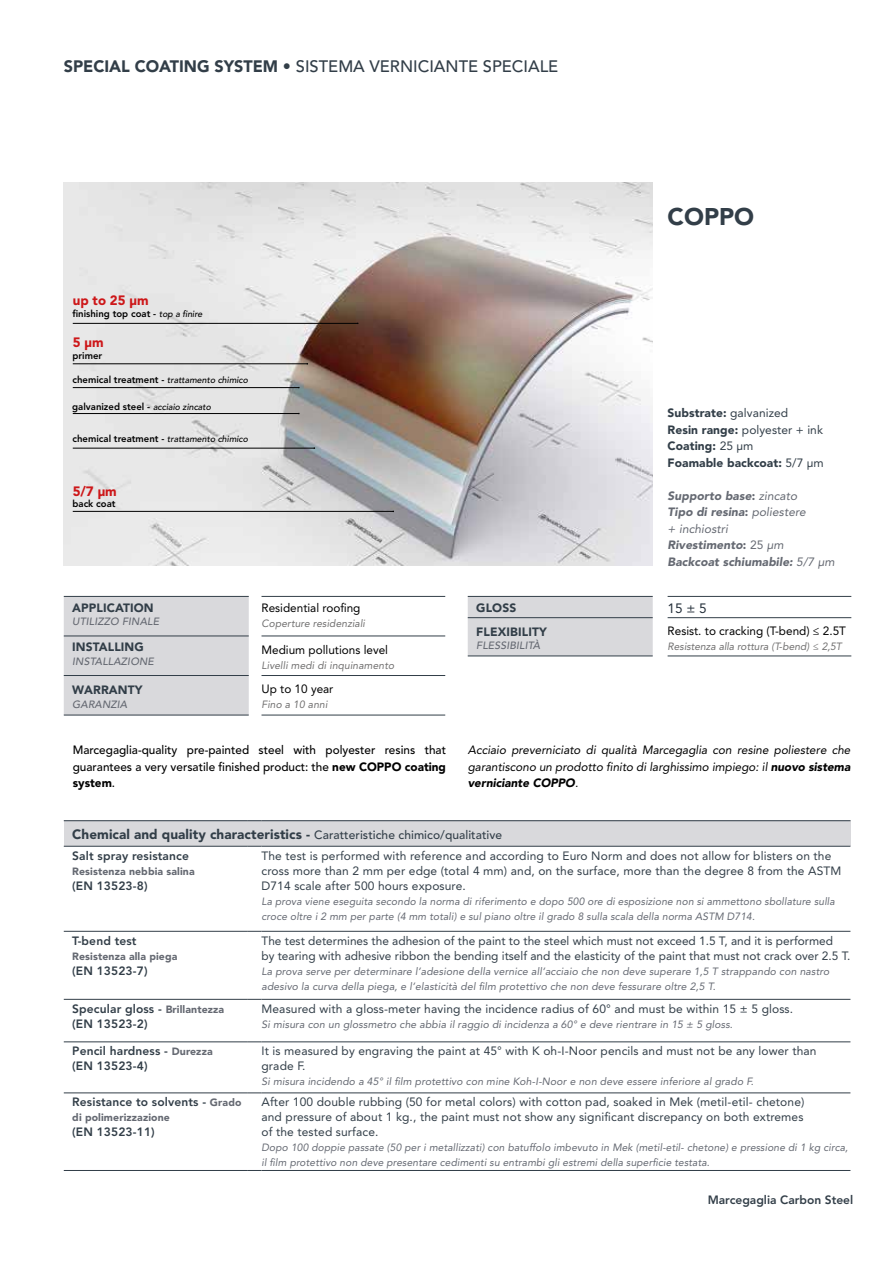
<style>
.page{position:relative;width:893px;height:1263px;background:#fff}
.page>*{position:absolute;margin:0;border:0;box-sizing:border-box;transform-origin:0 0}
.t1{font:900 24px "Avenir LT Std";color:#323e48}
.t2{font:500 16.5px "Avenir LT Std";color:#323e48}
.t3{font:900 13.5px "Avenir LT Std";letter-spacing:.005em;color:#323e48}
.t4{font:900 13.5px "Avenir LT Std";color:#cd1719}
.t5{font:13.5px "Avenir LT Std";color:#25303b}
.t6{font:12px/15px "Avenir LT Std";letter-spacing:.01em;color:#323e48}
.t7{font:800 12px/15px "Avenir LT Std";letter-spacing:.01em;color:#323e48}
.t8{font:italic 12px/16.5px "Avenir LT Std";color:#000;text-align:justify}
.t9{font:900 12px/16.5px "Avenir LT Std";letter-spacing:.01em;color:#323e48}
.t10{font:500 12px/16.5px "Avenir LT Std";color:#000;text-align:justify}
.t11{font:italic 900 12px/16.5px "Avenir LT Std";letter-spacing:.005em;color:#656972}
.t12{font:12px "Avenir LT Std";color:#000}
.t13{font:italic 10.5px/15px "Avenir LT Std";letter-spacing:.01em;color:#656972}
.t14{font:italic 10.5px "Avenir LT Std";letter-spacing:.01em;color:#706f6f}
.t15{font:900 10.5px "Avenir LT Std";letter-spacing:.01em;color:#656972}
.t16{font:italic 500 10.5px "Avenir LT Std";letter-spacing:.01em;color:#656972}
.t17{font:800 9.75px "Avenir LT Std";color:#000}
.s1{font-weight:900}
.s2{font-weight:500;font-style:italic;font-size:9px}
.s3{font-weight:400}
.s4{font-style:normal}
.s5{font-weight:400;font-style:normal}
.s6{font-weight:500;font-size:12px}
.s7{font-weight:900;font-size:10.5px;color:#656972}
</style>
<div class="page">
<img style="left:64px;top:183px;width:589px;height:383px">
<div style="left:64px;top:597px;width:185px;height:118px;background:#d9d9dc"></div>
<hr style="left:261px;top:596px;width:184px;height:1px;background:#323e48">
<hr style="left:64px;top:636px;width:185px;height:1px;background:#323e48">
<hr style="left:261px;top:636px;width:184px;height:1px;background:#323e48">
<hr style="left:64px;top:675px;width:185px;height:1px;background:#323e48">
<hr style="left:261px;top:675px;width:184px;height:1px;background:#323e48">
<hr style="left:261px;top:715px;width:184px;height:1px;background:#323e48">
<hr style="left:64px;top:596px;width:185px;height:1px;background:#323e48">
<hr style="left:64px;top:715px;width:185px;height:1px;background:#323e48">
<div style="left:64px;top:821px;width:786px;height:25px;background:#d9d9dc"></div>
<hr style="left:64px;top:820px;width:184px;height:1px;background:#323e48">
<svg style="left:248px;top:820px;width:13px;height:1px"></svg>
<hr style="left:261px;top:820px;width:589px;height:1px;background:#323e48">
<hr style="left:64px;top:931px;width:184px;height:1px;background:#323e48">
<hr style="left:64px;top:999px;width:184px;height:1px;background:#323e48">
<svg style="left:248px;top:931px;width:13px;height:1px"></svg>
<hr style="left:261px;top:931px;width:589px;height:1px;background:#323e48">
<svg style="left:248px;top:999px;width:13px;height:1px"></svg>
<hr style="left:261px;top:999px;width:589px;height:1px;background:#323e48">
<hr style="left:64px;top:1041px;width:184px;height:1px;background:#323e48">
<hr style="left:64px;top:1093px;width:184px;height:1px;background:#323e48">
<svg style="left:248px;top:1041px;width:13px;height:1px"></svg>
<hr style="left:261px;top:1041px;width:589px;height:1px;background:#323e48">
<svg style="left:248px;top:1093px;width:13px;height:1px"></svg>
<hr style="left:261px;top:1093px;width:589px;height:1px;background:#323e48">
<hr style="left:64px;top:1170px;width:184px;height:1px;background:#323e48">
<svg style="left:248px;top:1170px;width:13px;height:1px"></svg>
<hr style="left:261px;top:1170px;width:589px;height:1px;background:#323e48">
<hr style="left:261px;top:846px;width:589px;height:1px;background:#323e48">
<hr style="left:64px;top:846px;width:184px;height:1px;background:#323e48">
<svg style="left:248px;top:846px;width:13px;height:1px"></svg>
<div style="left:468px;top:597px;width:185px;height:59px;background:#d9d9dc"></div>
<hr style="left:668px;top:596px;width:183px;height:1px;background:#323e48">
<hr style="left:468px;top:617px;width:185px;height:1px;background:#323e48">
<hr style="left:668px;top:617px;width:183px;height:1px;background:#323e48">
<hr style="left:668px;top:656px;width:183px;height:1px;background:#323e48">
<hr style="left:468px;top:596px;width:185px;height:1px;background:#323e48">
<hr style="left:468px;top:656px;width:185px;height:1px;background:#323e48">
<hr style="left:73px;top:323px;width:285px;height:1px;background:#000">
<hr style="left:73px;top:363px;width:234px;height:1px;background:#000">
<hr style="left:73px;top:387px;width:226px;height:1px;background:#000">
<hr style="left:73px;top:413px;width:226px;height:1px;background:#000">
<hr style="left:73px;top:511px;width:320px;height:1px;background:#000">
<hr style="left:73px;top:448px;width:241px;height:1px;background:#000">
<h2 class="t2" style="left:64px;top:57px;width:496px"><span class="s1">SPECIAL COATING SYSTEM •</span> SISTEMA VERNICIANTE SPECIALE</h2>
<p class="t4" style="left:73px;top:292px;width:77px">up to 25 μm</p>
<p class="t4" style="left:73px;top:334px;width:32px">5 μm</p>
<p class="t17" style="left:73px;top:307px;width:131px">finishing top coat - <span class="s2">top a finire</span></p>
<p class="t17" style="left:73px;top:349px;width:31px">primer</p>
<p class="t17" style="left:73px;top:374px;width:177px">chemical treatment - <span class="s2">trattamento chimico</span></p>
<p class="t17" style="left:72px;top:401px;width:140px">galvanized steel - <span class="s2">acciaio zincato</span></p>
<p class="t17" style="left:73px;top:433px;width:177px">chemical treatment - <span class="s2">trattamento chimico</span></p>
<p class="t4" style="left:73px;top:484px;width:46px">5/7 μm</p>
<p class="t17" style="left:73px;top:498px;width:44px">back coat</p>
<h1 class="t1" style="left:668px;top:202px;width:88px">COPPO</h1>
<p class="t9" style="left:668px;top:405px;width:158px">Substrate: <span class="s3">galvanized<br></span>Resin range: <span class="s3">polyester + ink<br></span>Coating: <span class="s3">25 μm<br></span>Foamable backcoat: <span class="s3">5/7 μm</span></p>
<p class="t11" style="left:668px;top:487px;width:168px">Supporto base<span class="s4">:</span> <span class="s3">zincato<br></span>Tipo di resina<span class="s4">:</span> <span class="s3">poliestere<br>+ inchiostri<br></span>Rivestimento<span class="s4">:</span> <span class="s5">25</span> <span class="s3">μm<br></span>Backcoat schiumabile: <span class="s3">5/7 μm</span></p>
<p class="t9" style="left:72px;top:599px;width:83px">APPLICATION</p>
<p class="t16" style="left:72px;top:616px;width:88px">UTILIZZO FINALE</p>
<p class="t9" style="left:72px;top:639px;width:73px">INSTALLING</p>
<p class="t16" style="left:72px;top:655px;width:83px">INSTALLAZIONE</p>
<p class="t12" style="left:261px;top:601px;width:100px">Residential roofing</p>
<p class="t14" style="left:261px;top:617px;width:105px">Coperture residenziali</p>
<p class="t12" style="left:261px;top:643px;width:128px">Medium pollutions level</p>
<p class="t14" style="left:261px;top:659px;width:134px">Livelli medi di inquinamento</p>
<p class="t9" style="left:476px;top:599px;width:42px">GLOSS</p>
<p class="t5" style="left:668px;top:600px;width:41px">15 ± 5</p>
<p class="t9" style="left:476px;top:623px;width:72px">FLEXIBILITY</p>
<p class="t16" style="left:476px;top:639px;width:65px">FLESSIBILITÀ</p>
<p class="t12" style="left:668px;top:624px;width:180px">Resist. to cracking (T-bend) ≤ 2.5T</p>
<p class="t14" style="left:668px;top:640px;width:176px">Resistenza alla rottura (T-bend) ≤ 2,5T</p>
<p class="t9" style="left:72px;top:682px;width:72px">WARRANTY</p>
<p class="t16" style="left:72px;top:698px;width:56px">GARANZIA</p>
<p class="t12" style="left:261px;top:682px;width:73px">Up to 10 year</p>
<p class="t14" style="left:261px;top:699px;width:67px">Fino a 10 anni</p>
<p class="t10" style="left:73px;top:742px;width:375px">Marcegaglia-quality pre-painted steel with polyester resins that guarantees a very versatile finished product: the <span class="s1">new COPPO coating system</span>.</p>
<p class="t8" style="left:468px;top:742px;width:384px">Acciaio preverniciato di qualità Marcegaglia con resine poliestere che garantiscono un prodotto finito di larghissimo impiego: il <span class="s1">nuovo sistema verniciante COPPO</span>.</p>
<p class="t3" style="left:72px;top:826px;width:431px">Chemical and quality characteristics - <span class="s6">Caratteristiche chimico/qualitative</span></p>
<p class="t7" style="left:72px;top:848px;width:118px">Salt spray resistance</p>
<p class="t15" style="left:72px;top:864px;width:124px">Resistenza nebbia salina</p>
<p class="t7" style="left:72px;top:878px;width:77px">(EN 13523-8)</p>
<p class="t6" style="left:261px;top:848px;width:581px">The test is performed with reference and according to Euro Norm and does not allow for blisters on the cross more than 2 mm per edge (total 4 mm) and, on the surface, more than the degree 8 from the ASTM<br>D714 scale after 500 hours exposure.</p>
<p class="t13" style="left:261px;top:894px;width:575px">La prova viene eseguita secondo la norma di riferimento e dopo 500 ore di esposizione non si ammettono sbollature sulla croce oltre i 2 mm per parte (4 mm totali) e sul piano oltre il grado 8 sulla scala della norma ASTM D714.</p>
<p class="t7" style="left:72px;top:933px;width:66px">T-bend test</p>
<p class="t15" style="left:72px;top:949px;width:107px">Resistenza alla piega</p>
<p class="t7" style="left:72px;top:963px;width:77px">(EN 13523-7)</p>
<p class="t6" style="left:261px;top:933px;width:590px">The test determines the adhesion of the paint to the steel which must not exceed 1.5 T, and it is performed<br>by tearing with adhesive ribbon the bending itself and the elasticity of the paint that must not crack over 2.5 T.</p>
<p class="t13" style="left:261px;top:964px;width:569px">La prova serve per determinare l’adesione della vernice all’acciaio che non deve superare 1,5 T strappando con nastro adesivo la curva della piega, e l’elasticità del film protettivo che non deve fessurare oltre 2,5 T.</p>
<p class="t7" style="left:72px;top:1001px;width:153px">Specular gloss - <span class="s7">Brillantezza </span>(EN 13523-2)</p>
<p class="t6" style="left:261px;top:1001px;width:533px">Measured with a gloss-meter having the incidence radius of 60° and must be within 15 ± 5 gloss.</p>
<p class="t13" style="left:261px;top:1017px;width:473px">Si misura con un glossmetro che abbia il raggio di incidenza a 60° e deve rientrare in 15 ± 5 gloss.</p>
<p class="t7" style="left:72px;top:1043px;width:142px">Pencil hardness - <span class="s7">Durezza </span>(EN 13523-4)</p>
<p class="t6" style="left:262px;top:1043px;width:556px">It is measured by engraving the paint at 45° with K oh-I-Noor pencils and must not be any lower than grade F.</p>
<p class="t13" style="left:261px;top:1074px;width:494px">Si misura incidendo a 45° il film protettivo con mine Koh-I-Noor e non deve essere inferiore al grado F.</p>
<p class="t7" style="left:72px;top:1094px;width:171px">Resistance to solvents - <span class="s7">Grado</span></p>
<p class="t15" style="left:72px;top:1111px;width:99px">di polimerizzazione</p>
<p class="t7" style="left:72px;top:1124px;width:84px">(EN 13523-11)</p>
<p class="t6" style="left:261px;top:1095px;width:544px;text-align:justify">After 100 double rubbing (50 for metal colors) with cotton pad, soaked in Mek (metil-etil- chetone) and pressure of about 1 kg., the paint must not show any significant discrepancy on both extremes of the tested surface.</p>
<p class="t13" style="left:261px;top:1140px;width:588px">Dopo 100 doppie passate (50 per i metallizzati) con batuffolo imbevuto in Mek (metil-etil- chetone) e pressione di 1 kg circa, il film protettivo non deve presentare cedimenti su entrambi gli estremi della superficie testata.</p>
<p class="t7" style="left:708px;top:1192px;width:147px">Marcegaglia Carbon Steel</p>
</div>
